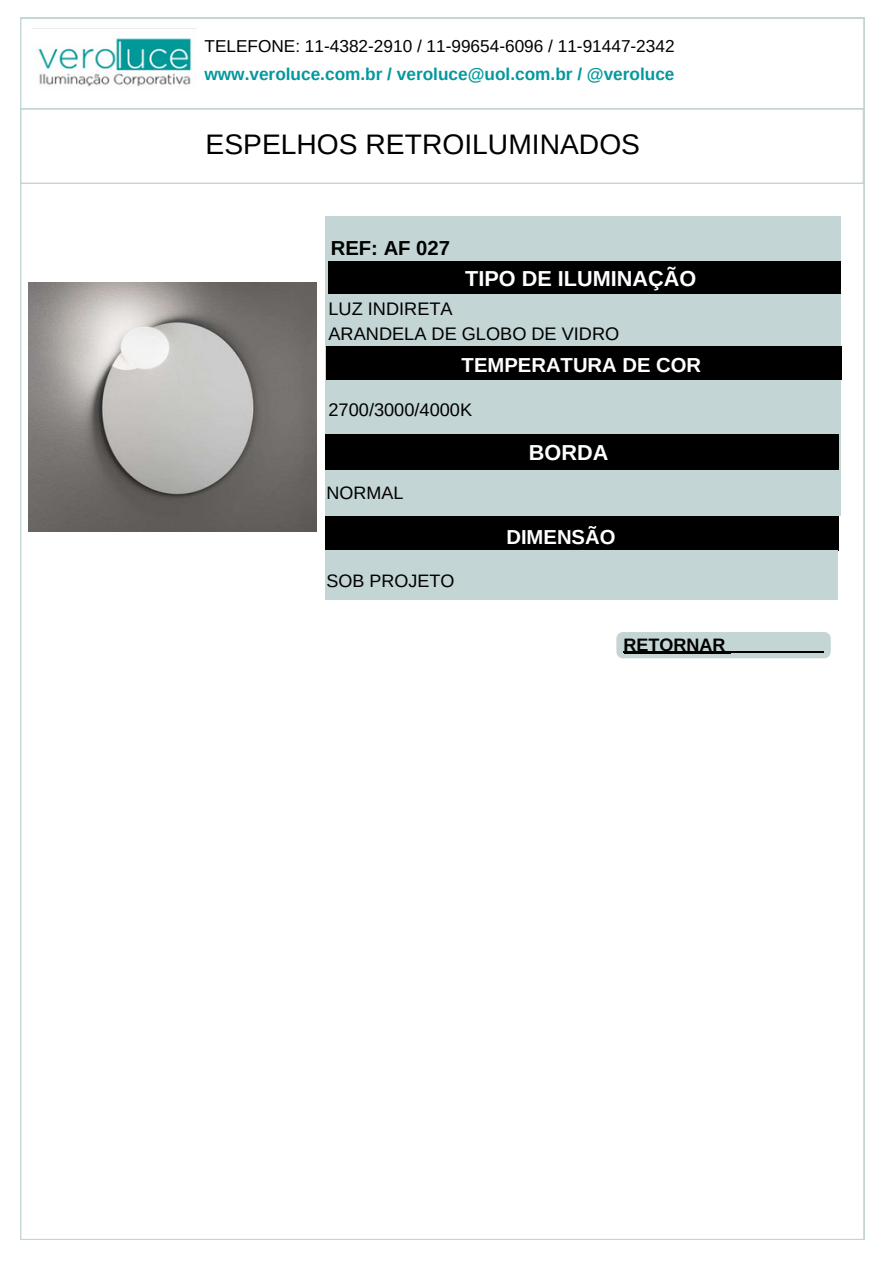
<style>
.page{position:relative;width:894px;height:1264px;background:#fff}
.page>*{position:absolute;margin:0;border:0;box-sizing:border-box;transform-origin:0 0}
.t1{font:28.2px "Arimo";color:#000}
.t2{font:700 21.6px "Arimo";color:#fff}
.t3{font:700 20.25px "Arimo";color:#fff}
.t4{font:700 20.25px "Arimo";color:#000}
.t5{font:18.15px/24.8px "Arimo";color:#000}
.t6{font:18px "Arimo";color:#000}
.t7{font:700 18px "Arimo";color:#000}
.t8{font:17.25px "Arimo";color:#000}
.t9{font:700 17.25px "Arimo";color:#03989e}
</style>
<div class="page">
<img style="left:33px;top:28px;width:163px;height:59px">
<div style="left:19px;top:107px;width:845px;height:78px;border:2px solid #c4d5d5"></div>
<svg style="left:616px;top:632px;width:214px;height:26px;background:#b2c1c1"></svg>
<div style="left:325px;top:217px;width:514px;height:299px;background:#c4d5d5"></div>
<div style="left:328px;top:261px;width:512px;height:33px;background:#000"></div>
<div style="left:326px;top:347px;width:515px;height:32px;background:#000"></div>
<div style="left:325px;top:435px;width:513px;height:34px;background:#000"></div>
<div style="left:325px;top:516px;width:513px;height:35px;background:#000"></div>
<div style="left:325px;top:550px;width:512px;height:49px;background:#c4d5d5"></div>
<img style="left:28px;top:283px;width:288px;height:248px">
<p class="t8" style="left:204px;top:37px;width:471px">TELEFONE: 11-4382-2910 / 11-99654-6096 / 11-91447-2342</p>
<p class="t9" style="left:204px;top:65px;width:471px">www.veroluce.com.br / veroluce@uol.com.br / @veroluce</p>
<h1 class="t1" style="left:205px;top:128px;width:436px">ESPELHOS RETROILUMINADOS</h1>
<h4 class="t4" style="left:331px;top:237px;width:121px">REF: AF 027</h4>
<h2 class="t2" style="left:465px;top:266px;width:232px">TIPO DE ILUMINAÇÃO</h2>
<h2 class="t5" style="left:328px;top:296px;width:292px">LUZ INDIRETA<br>ARANDELA DE GLOBO DE VIDRO</h2>
<h2 class="t3" style="left:461px;top:354px;width:241px">TEMPERATURA DE COR</h2>
<h2 class="t5" style="left:328px;top:397px;width:145px">2700/3000/4000K</h2>
<h4 class="t6" style="left:326px;top:483px;width:78px">NORMAL</h4>
<h2 class="t6" style="left:326px;top:570px;width:129px">SOB PROJETO</h2>
<h4 class="t2" style="left:528px;top:440px;width:81px">BORDA</h4>
<p class="t3" style="left:506px;top:526px;width:111px">DIMENSÃO</p>
<p class="t7" style="left:623px;top:635px;width:103px">RETORNAR</p>
</div>
